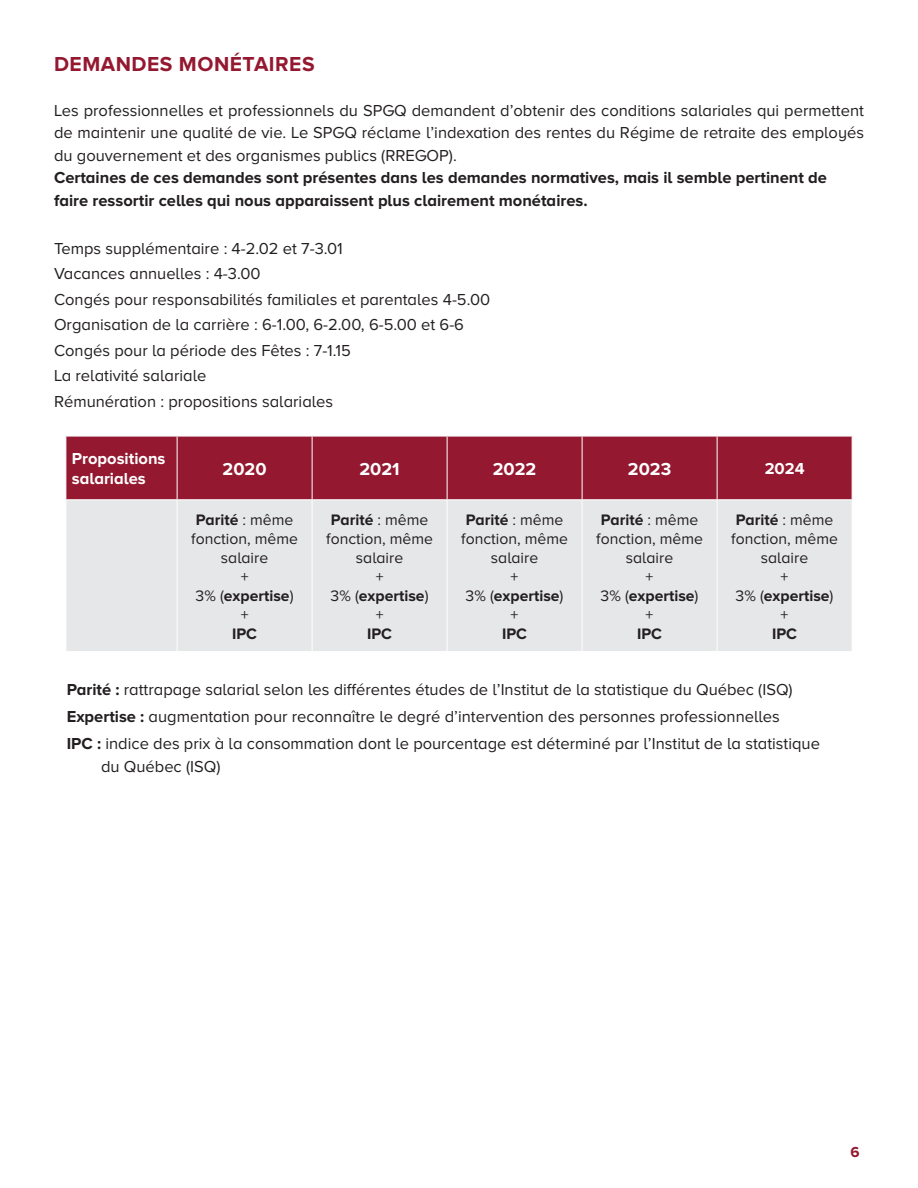
<style>
.page{position:relative;width:918px;height:1188px;background:#fff}
.page>*{position:absolute;margin:0;border:0;box-sizing:border-box;transform-origin:0 0}
.t1{font:700 21px "Proxima Nova A";letter-spacing:.025em;color:#941830}
.t2{font:700 18px "Proxima Nova A";color:#fff}
.t3{font:16.5px/25.5px "Proxima Nova A";color:#231f20}
.t4{font:700 16.5px/22.5px "Proxima Nova A";color:#231f20}
.t5{font:700 16.5px/19.8px "Proxima Nova A";color:#fff}
.t6{font:15.75px/18.9px "Proxima Nova A";color:#231f20;text-align:center}
.t7{font:700 15.75px "Proxima Nova A";color:#231f20}
.t8{font:700 15px "Proxima Nova A";color:#941830}
.s1{font-weight:700}
</style>
<div class="page">
<div style="left:67px;top:437px;width:785px;height:62px;background:#941830"></div>
<div style="left:67px;top:500px;width:785px;height:151px;background:#e6e7e9"></div>
<hr style="left:177px;top:500px;width:1px;height:151px;background:#fff">
<hr style="left:312px;top:500px;width:1px;height:151px;background:#fff">
<hr style="left:447px;top:500px;width:1px;height:151px;background:#fff">
<hr style="left:582px;top:500px;width:1px;height:151px;background:#fff">
<hr style="left:717px;top:500px;width:1px;height:151px;background:#fff">
<hr style="left:177px;top:437px;width:1px;height:62px;background:#fff">
<hr style="left:312px;top:437px;width:1px;height:62px;background:#fff">
<hr style="left:447px;top:437px;width:1px;height:62px;background:#fff">
<hr style="left:582px;top:437px;width:1px;height:62px;background:#fff">
<hr style="left:717px;top:437px;width:1px;height:62px;background:#fff">
<p class="t1" style="left:54px;top:52px;width:262px">DEMANDES MONÉTAIRES</p>
<p class="t3" style="left:54px;top:99px;width:812px;line-height:22.5px;text-align:justify">Les professionnelles et professionnels du SPGQ demandent d’obtenir des conditions salariales qui permettent de maintenir une qualité de vie. Le SPGQ réclame l’indexation des rentes du Régime de retraite des employés du gouvernement et des organismes publics (RREGOP).</p>
<p class="t4" style="left:54px;top:166px;width:775px">Certaines de ces demandes sont présentes dans les demandes normatives, mais il semble pertinent de faire ressortir celles qui nous apparaissent plus clairement monétaires.</p>
<p class="t3" style="left:54px;top:235px;width:438px">Temps supplémentaire : 4-2.02 et 7-3.01<br>Vacances annuelles : 4-3.00<br>Congés pour responsabilités familiales et parentales 4-5.00<br>Organisation de la carrière : 6-1.00, 6-2.00, 6-5.00 et 6-6<br>Congés pour la période des Fêtes : 7-1.15<br>La relativité salariale<br>Rémunération : propositions salariales</p>
<p class="t5" style="left:72px;top:449px;width:95px">Propositions salariales</p>
<p class="t2" style="left:223px;top:459px;width:45px">2020</p>
<p class="t2" style="left:360px;top:459px;width:42px">2021</p>
<p class="t2" style="left:493px;top:459px;width:45px">2022</p>
<p class="t2" style="left:628px;top:459px;width:45px">2023</p>
<p class="t5" style="left:765px;top:459px;width:41px">2024</p>
<p class="t6" style="left:191px;top:510px;width:108px"><span class="s1">Parité</span> : même fonction, même salaire<br>+<br>3% (<span class="s1">expertise</span>) +</p>
<p class="t7" style="left:232px;top:624px;width:26px">IPC</p>
<p class="t6" style="left:326px;top:510px;width:108px"><span class="s1">Parité</span> : même fonction, même salaire<br>+<br>3% (<span class="s1">expertise</span>) +</p>
<p class="t7" style="left:367px;top:624px;width:26px">IPC</p>
<p class="t6" style="left:461px;top:510px;width:108px"><span class="s1">Parité</span> : même fonction, même salaire<br>+<br>3% (<span class="s1">expertise</span>) +</p>
<p class="t7" style="left:502px;top:624px;width:26px">IPC</p>
<p class="t6" style="left:596px;top:510px;width:108px"><span class="s1">Parité</span> : même fonction, même salaire<br>+<br>3% (<span class="s1">expertise</span>) +</p>
<p class="t7" style="left:637px;top:624px;width:26px">IPC</p>
<p class="t6" style="left:731px;top:510px;width:108px"><span class="s1">Parité</span> : même fonction, même salaire<br>+<br>3% (<span class="s1">expertise</span>) +</p>
<p class="t7" style="left:772px;top:624px;width:26px">IPC</p>
<p class="t3" style="left:67px;top:676px;width:755px;line-height:27px"><span class="s1">Parité :</span> rattrapage salarial selon les différentes études de l’Institut de la statistique du Québec (ISQ)<br><span class="s1">Expertise :</span> augmentation pour reconnaître le degré d’intervention des personnes professionnelles<br><span class="s1">IPC :</span> indice des prix à la consommation dont le pourcentage est déterminé par l’Institut de la statistique</p>
<p class="t3" style="left:101px;top:754px;width:121px">du Québec (ISQ)</p>
<p class="t8" style="left:850px;top:1143px;width:11px">6</p>
</div>
